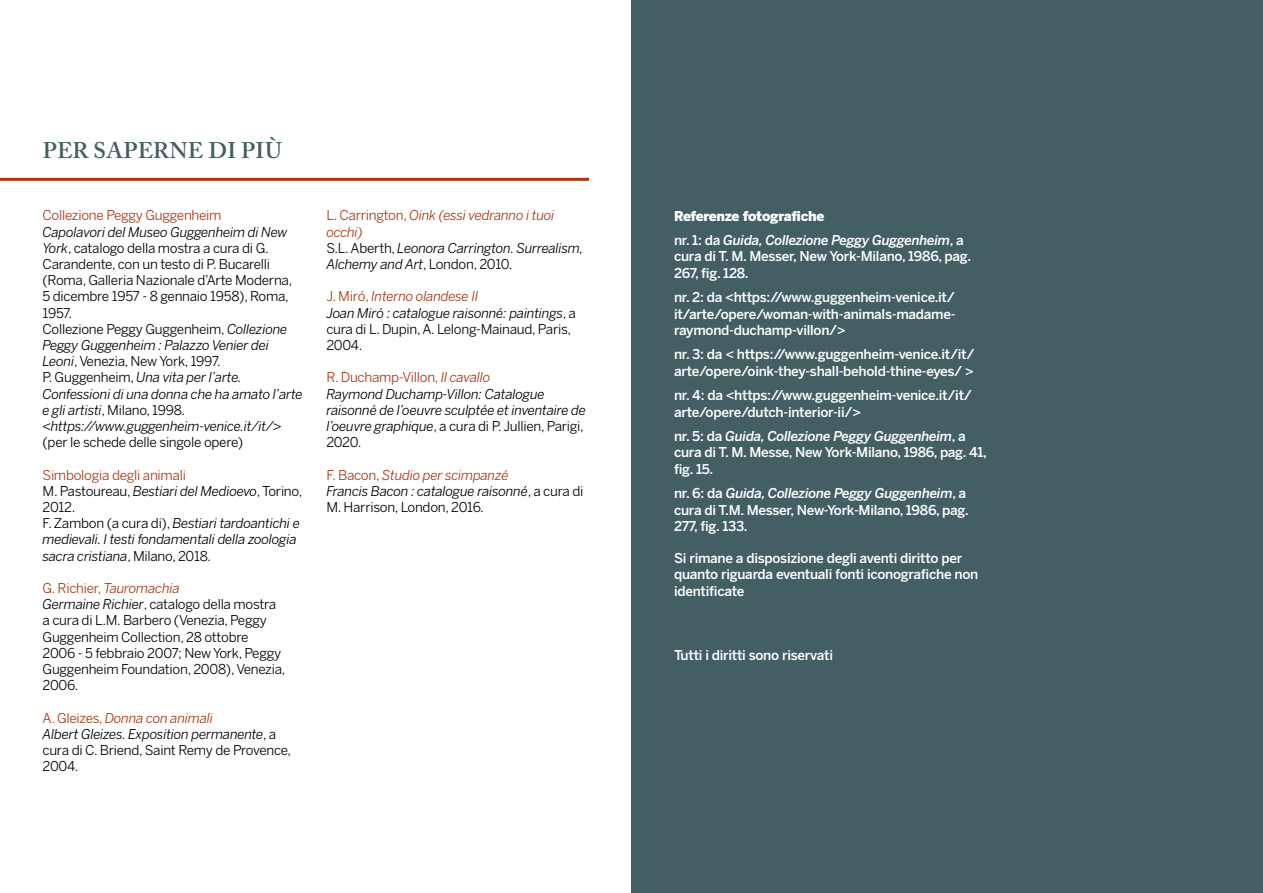
<style>
.page{position:relative;width:1263px;height:893px;background:#fff}
.page>*{position:absolute;margin:0;border:0;box-sizing:border-box;transform-origin:0 0}
.t1{font:600 22.5px "Adobe Caslon Pro";letter-spacing:.015em;color:#435f63}
.t2{font:13.5px/16.2px "Benton Sans";letter-spacing:-.02em;color:#000}
.t3{font:500 13.5px/16.2px "Benton Sans";letter-spacing:-.02em;color:#fff}
.t4{font:italic 13.5px/16.2px "Benton Sans";letter-spacing:-.02em;color:#000}
.t5{font:italic 500 13.5px/24.8px "Benton Sans";letter-spacing:-.02em;color:#fff}
.t6{font:13.5px "Benton Sans";letter-spacing:-.02em;color:#a83612}
.s1{font-style:italic}
.s2{font-style:normal;color:#a83612}
.s3{font-style:normal}
.s4{color:#a83612}
.s5{font-style:italic;color:#a83612}
.s6{font-weight:900;font-style:normal}
</style>
<div class="page">
<hr style="left:0;top:178px;width:589px;height:3px;background:#a83612">
<div style="left:631px;top:0;width:632px;height:893px;background:#435f63"></div>
<h1 class="t1" style="left:43px;top:137px;width:241px">PER SAPERNE DI PIÙ</h1>
<p class="t6" style="left:43px;top:207px;width:181px">Collezione Peggy Guggenheim</p>
<p class="t2" style="left:43px;top:223px;width:262px"><span class="s1">Capolavori del Museo Guggenheim di New York</span>, catalogo della mostra a cura di G.<br>Carandente, con un testo di P. Bucarelli (Roma, Galleria Nazionale d’Arte Moderna, 5 dicembre 1957 - 8 gennaio 1958), Roma, 1957.<br>Collezione Peggy Guggenheim, <span class="s1">Collezione Peggy Guggenheim : Palazzo Venier dei Leoni</span>, Venezia, New York, 1997.<br>P. Guggenheim, <span class="s1">Una vita per l’arte.<br>Confessioni di una donna che ha amato l’arte e gli artisti</span>, Milano, 1998. <span class="s1">&lt;https://www.guggenheim-venice.it/it/&gt;</span></p>
<p class="t2" style="left:43px;top:434px;width:202px">(per le schede delle singole opere)</p>
<p class="t4" style="left:43px;top:466px;width:261px"><span class="s2">Simbologia degli animali<br></span><span class="s3">M. Pastoureau,</span> Bestiari del Medioevo<span class="s3">, Torino, 2012.<br>F. Zambon (a cura di),</span> Bestiari tardoantichi e medievali. I testi fondamentali della zoologia sacra cristiana<span class="s3">, Milano, 2018.</span></p>
<p class="t2" style="left:43px;top:580px;width:244px"><span class="s4">G. Richier,</span> <span class="s5">Tauromachia<br></span><span class="s1">Germaine Richier</span>, catalogo della mostra a cura di L.M. Barbero (Venezia, Peggy<br>Guggenheim Collection, 28 ottobre<br>2006 - 5 febbraio 2007; New York, Peggy<br>Guggenheim Foundation, 2008), Venezia,<br>2006.</p>
<p class="t2" style="left:43px;top:709px;width:250px"><span class="s4">A. Gleizes,</span> <span class="s5">Donna con animali<br></span><span class="s1">Albert Gleizes. Exposition permanente</span>, a cura di C. Briend, Saint Remy de Provence,<br>2004.</p>
<p class="t4" style="left:326px;top:207px;width:259px"><span class="s2">L. Carrington,</span> <span class="s4">Oink (essi vedranno i tuoi occhi)<br></span><span class="s3">S.L. Aberth,</span> Leonora Carrington. Surrealism,<br>Alchemy and Art<span class="s3">, London, 2010.</span></p>
<p class="t2" style="left:326px;top:288px;width:251px"><span class="s4">J. Miró,</span> <span class="s5">Interno olandese II<br></span><span class="s1">Joan Miró : catalogue raisonné: paintings</span>, a cura di L. Dupin, A. Lelong-Mainaud, Paris,<br>2004.</p>
<p class="t4" style="left:326px;top:369px;width:261px"><span class="s2">R. Duchamp-Villon,</span> <span class="s4">Il cavallo<br></span>Raymond Duchamp-Villon: Catalogue raisonné de l’oeuvre sculptée et inventaire de l’oeuvre graphique<span class="s3">, a cura di P. Jullien, Parigi, 2020.</span></p>
<p class="t2" style="left:326px;top:466px;width:259px"><span class="s4">F. Bacon,</span> <span class="s5">Studio per scimpanzé<br></span><span class="s1">Francis Bacon : catalogue raisonné</span>, a cura di<br>M. Harrison, London, 2016.</p>
<p class="t5" style="left:674px;top:203px;width:291px"><span class="s6">Referenze fotografiche<br></span><span class="s3">nr. 1: da</span> Guida, Collezione Peggy Guggenheim<span class="s3">, a</span></p>
<p class="t3" style="left:674px;top:248px;width:299px">cura di T. M. Messer, New York-Milano, 1986, pag.<br>267, fig. 128.</p>
<p class="t3" style="left:674px;top:289px;width:283px;text-align:justify">nr. 2: da &lt;https://www.guggenheim-venice.it/ it/arte/opere/woman-with-animals-madame&shy;raymond-duchamp-villon/&gt;</p>
<p class="t3" style="left:674px;top:346px;width:302px">nr. 3: da &lt; https://www.guggenheim-venice.it/it/ arte/opere/oink-they-shall-behold-thine-eyes/ &gt;</p>
<p class="t3" style="left:674px;top:387px;width:299px">nr. 4: da &lt;https://www.guggenheim-venice.it/it/ arte/opere/dutch-interior-ii/&gt;</p>
<p class="t3" style="left:674px;top:428px;width:314px">nr. 5: da <span class="s1">Guida, Collezione Peggy Guggenheim</span>, a cura di T. M. Messe, New York-Milano, 1986, pag. 41, fig. 15.</p>
<p class="t3" style="left:674px;top:485px;width:296px">nr. 6: da <span class="s1">Guida, Collezione Peggy Guggenheim</span>, a cura di T.M. Messer, New-York-Milano, 1986, pag.<br>277, fig. 133.</p>
<p class="t3" style="left:674px;top:550px;width:306px">Si rimane a disposizione degli aventi diritto per quanto riguarda eventuali fonti iconografiche non identificate</p>
<p class="t3" style="left:674px;top:647px;width:161px">Tutti i diritti sono riservati</p>
</div>
